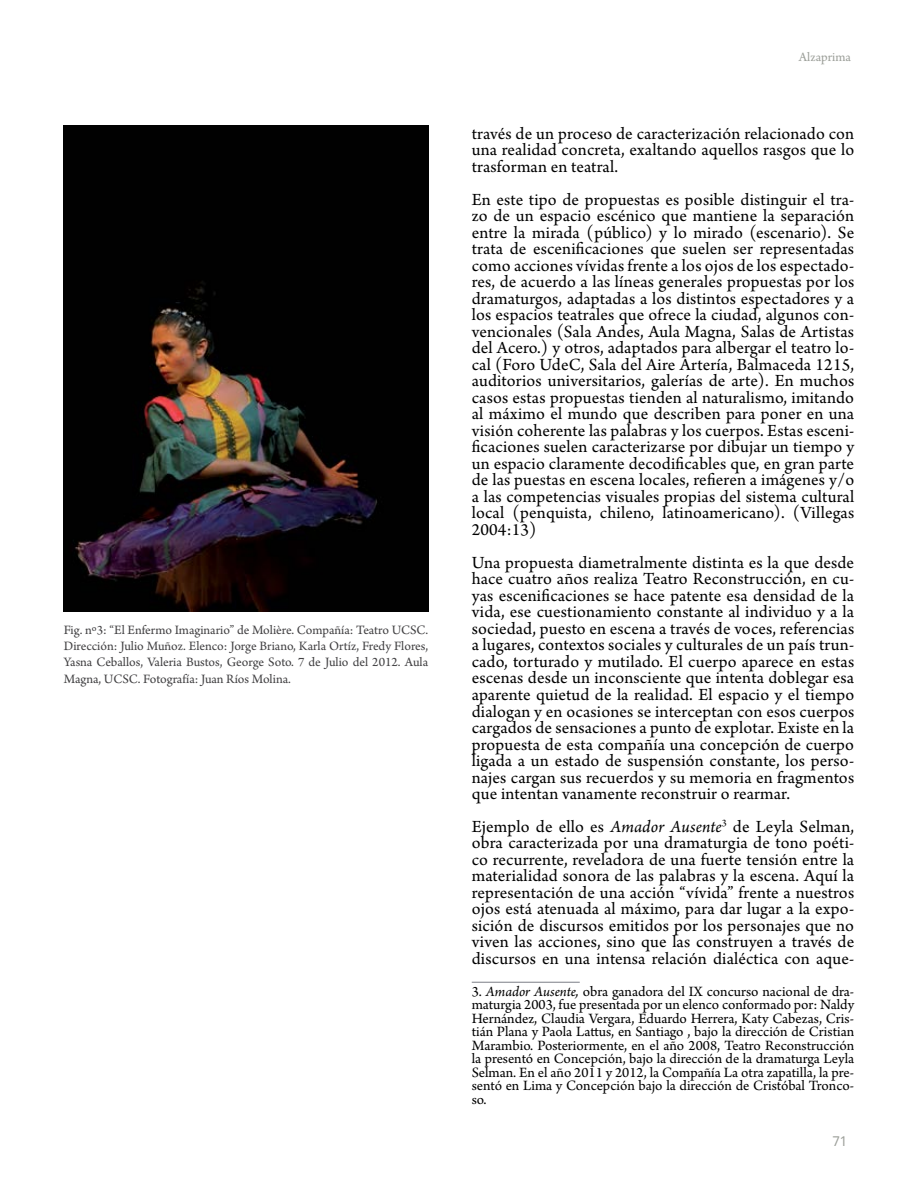
<style>
.page{position:relative;width:918px;height:1188px;background:#fff}
.page>*{position:absolute;margin:0;border:0;box-sizing:border-box;transform-origin:0 0}
.t1{font:18px/16.5px "Arno Pro";letter-spacing:.01em;color:#000;text-align:justify}
.t2{font:15px/13.5px "Arno Pro";letter-spacing:-.005em;color:#000;text-align:justify}
.t3{font:13.5px/16.2px "Arno Pro";color:#414042;text-align:justify}
.t4{font:13.5px "Arno Pro";color:#9c9f99}
.t5{font:13.5px "Droid Sans";color:#9c9f99}
.s1{font-style:italic}
</style>
<div class="page">
<hr style="left:472px;top:982px;width:108px;height:1px;background:#7b7d86">
<img style="left:64px;top:126px;width:364px;height:486px">
<p class="t3" style="left:64px;top:622px;width:366px">Fig. nº3: “El Enfermo Imaginario” de Molière. Compañía: Teatro UCSC.<br>Dirección: Julio Muñoz. Elenco: Jorge Briano, Karla Ortíz, Fredy Flores, Yasna Ceballos, Valeria Bustos, George Soto. 7 de Julio del 2012. Aula Magna, UCSC. Fotografía: Juan Ríos Molina.</p>
<p class="t4" style="left:799px;top:49px;width:54px">Alzaprima</p>
<p class="t1" style="left:472px;top:126px;width:384px">través de un proceso de caracterización relacionado con una realidad concreta, exaltando aquellos rasgos que lo trasforman en teatral.</p>
<p class="t1" style="left:472px;top:192px;width:384px">En este tipo de propuestas es posible distinguir el tra&shy;zo de un espacio escénico que mantiene la separación entre la mirada (público) y lo mirado (escenario). Se trata de escenificaciones que suelen ser representadas como acciones vívidas frente a los ojos de los espectado&shy;res, de acuerdo a las líneas generales propuestas por los dramaturgos, adaptadas a los distintos espectadores y a los espacios teatrales que ofrece la ciudad, algunos con&shy;vencionales (Sala Andes, Aula Magna, Salas de Artistas del Acero.) y otros, adaptados para albergar el teatro lo&shy;cal (Foro UdeC, Sala del Aire Artería, Balmaceda 1215, auditorios universitarios, galerías de arte). En muchos casos estas propuestas tienden al naturalismo, imitando al máximo el mundo que describen para poner en una visión coherente las palabras y los cuerpos. Estas esceni&shy;ficaciones suelen caracterizarse por dibujar un tiempo y un espacio claramente decodificables que, en gran parte de las puestas en escena locales, refieren a imágenes y/o a las competencias visuales propias del sistema cultural local (penquista, chileno, latinoamericano). (Villegas 2004:13)</p>
<p class="t1" style="left:472px;top:555px;width:384px">Una propuesta diametralmente distinta es la que desde hace cuatro años realiza Teatro Reconstrucción, en cu&shy;yas escenificaciones se hace patente esa densidad de la vida, ese cuestionamiento constante al individuo y a la sociedad, puesto en escena a través de voces, referencias a lugares, contextos sociales y culturales de un país trun&shy;cado, torturado y mutilado. El cuerpo aparece en estas escenas desde un inconsciente que intenta doblegar esa aparente quietud de la realidad. El espacio y el tiempo dialogan y en ocasiones se interceptan con esos cuerpos cargados de sensaciones a punto de explotar. Existe en la propuesta de esta compañía una concepción de cuerpo ligada a un estado de suspensión constante, los perso&shy;najes cargan sus recuerdos y su memoria en fragmentos que intentan vanamente reconstruir o rearmar.</p>
<p class="t1" style="left:472px;top:819px;width:384px">Ejemplo de ello es <span class="s1">Amador Ausente</span><sup>3</sup> de Leyla Selman, obra caracterizada por una dramaturgia de tono poéti&shy;co recurrente, reveladora de una fuerte tensión entre la materialidad sonora de las palabras y la escena. Aquí la representación de una acción “vívida” frente a nuestros ojos está atenuada al máximo, para dar lugar a la expo&shy;sición de discursos emitidos por los personajes que no viven las acciones, sino que las construyen a través de discursos en una intensa relación dialéctica con aque-</p>
<p class="t2" style="left:472px;top:985px;width:384px">3. <span class="s1">Amador Ausente,</span> obra ganadora del IX concurso nacional de dra&shy;maturgia 2003, fue presentada por un elenco conformado por: Naldy Hernández, Claudia Vergara, Eduardo Herrera, Katy Cabezas, Cris&shy;tián Plana y Paola Lattus, en Santiago , bajo la dirección de Cristian Marambio. Posteriormente, en el año 2008, Teatro Reconstrucción la presentó en Concepción, bajo la dirección de la dramaturga Leyla Selman. En el año 2011 y 2012, la Compañía La otra zapatilla, la pre&shy;sentó en Lima y Concepción bajo la dirección de Cristóbal Tronco&shy;so.</p>
<p class="t5" style="left:833px;top:1134px;width:16px">71</p>
</div>
